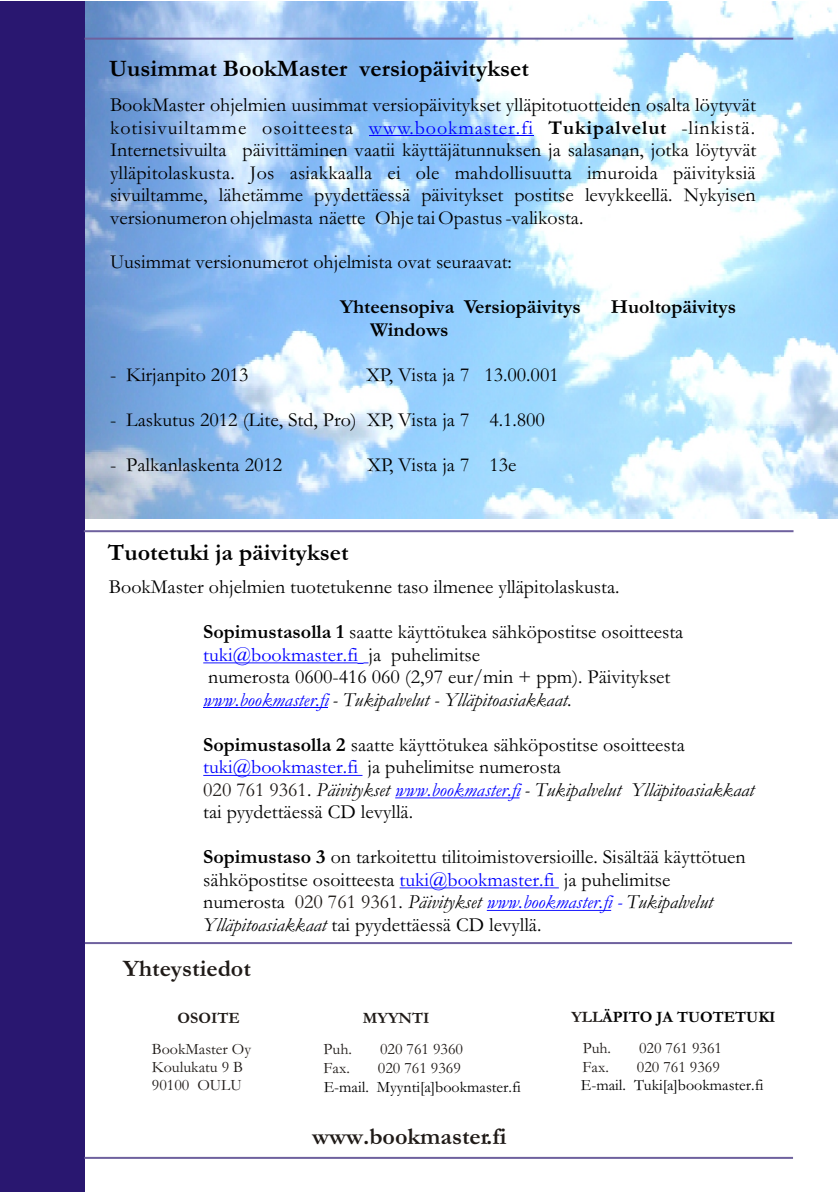
<style>
.page{position:relative;width:840px;height:1192px;background:#fff}
.page>*{position:absolute;margin:0;border:0;box-sizing:border-box;transform-origin:0 0}
.t1{font:700 24px "Garamond";color:#000}
.t2{font:700 24px "Garamond";color:#1f1a17}
.t3{font:20px/22.4px "Garamond";color:#000}
.t4{font:italic 20px/22.6px "Garamond";color:#000}
.t5{font:700 20px "Garamond";color:#000}
.t6{font:20px "Garamond";color:#00f}
.t7{font:20px "Garamond";letter-spacing:.045em;color:#00f}
.t8{font:16px/18px "Garamond";color:#1f1a17}
.t9{font:16px "Garamond";color:#000}
.t10{font:700 16px/31px "Garamond";color:#000}
.t11{font:700 16px "Garamond";color:#1f1a17}
.s1{font-weight:700}
.s2{color:#00f}
.s3{font-style:normal;color:#1f1a17}
.s4{font-style:normal}
.s5{color:#1f1a17}
.s6{font-weight:400;color:#1f1a17}
</style>
<div class="page">
<img style="left:85px;top:1px;width:752px;height:517px">
<div style="left:0;top:1px;width:85px;height:1191px;background:#291770"></div>
<hr style="left:84px;top:1157px;width:709px;height:2px;background:#6e619e">
<hr style="left:85px;top:942px;width:707px;height:2px;background:#6e619e">
<hr style="left:85px;top:38px;width:708px;height:2px;background:#6e619e">
<hr style="left:84px;top:530px;width:710px;height:2px;background:#6e619e">
<hr style="left:203px;top:662px;width:155px;height:1px;background:#00f">
<hr style="left:203px;top:775px;width:160px;height:1px;background:#00f">
<hr style="left:400px;top:887px;width:159px;height:1px;background:#00f">
<svg style="left:358px;top:662px;width:11px;height:2px"></svg>
<hr style="left:203px;top:707px;width:125px;height:1px;background:#00f">
<hr style="left:395px;top:797px;width:125px;height:1px;background:#00f">
<hr style="left:487px;top:910px;width:124px;height:1px;background:#00f">
<hr style="left:369px;top:135px;width:164px;height:1px;background:#00f">
<p class="t1" style="left:109px;top:61px;width:421px">Uusimmat BookMaster versiopäivitykset</p>
<p class="t3" style="left:110px;top:96px;width:647px">BookMaster ohjelmien uusimmat versiopäivitykset ylläpitotuotteiden osalta löytyvät kotisivuiltamme osoitteesta</p>
<p class="t3" style="left:110px;top:119px;width:648px;text-align:justify;text-indent:438px"><span class="s1">Tukipalvelut</span> -linkistä.<br>Internetsivuilta päivittäminen vaatii käyttäjätunnuksen ja salasanan, jotka löytyvät ylläpitolaskusta. Jos asiakkaalla ei ole mahdollisuutta imuroida päivityksiä sivuiltamme, lähetämme pyydettäessä päivitykset postitse levykkeellä. Nykyisen versionumeron ohjelmasta näette Ohje tai Opastus -valikosta.</p>
<p class="t3" style="left:110px;top:253px;width:403px">Uusimmat versionumerot ohjelmista ovat seuraavat:</p>
<p class="t5" style="left:340px;top:300px;width:242px">Yhteensopiva Versiopäivitys</p>
<p class="t5" style="left:611px;top:300px;width:127px">Huoltopäivitys</p>
<p class="t5" style="left:370px;top:323px;width:80px">Windows</p>
<p class="t3" style="left:110px;top:366px;width:140px">- Kirjanpito 2013</p>
<p class="t3" style="left:366px;top:366px;width:194px">XP, Vista ja 7 13.00.001</p>
<p class="t3" style="left:110px;top:411px;width:436px">- Laskutus 2012 (Lite, Std, Pro) XP, Vista ja 7 4.1.800</p>
<p class="t3" style="left:110px;top:456px;width:174px">- Palkanlaskenta 2012</p>
<p class="t3" style="left:367px;top:456px;width:151px">XP, Vista ja 7 13e</p>
<p class="t7" style="left:369px;top:121px;width:166px">www.bookmaster.fi</p>
<p class="t1" style="left:108px;top:544px;width:242px">Tuotetuki ja päivitykset</p>
<p class="t3" style="left:109px;top:578px;width:512px">BookMaster ohjelmien tuotetukenne taso ilmenee ylläpitolaskusta.</p>
<p class="t3" style="left:203px;top:623px;width:482px"><span class="s1">Sopimustasolla 1</span> saatte käyttötukea sähköpostitse osoitteesta</p>
<p class="t3" style="left:369px;top:646px;width:113px">ja puhelimitse</p>
<p class="t3" style="left:208px;top:668px;width:464px">numerosta 0600-416 060 (2,97 eur/min + ppm). Päivitykset</p>
<p class="t4" style="left:203px;top:690px;width:370px"><span class="s2">www.bookmaster.fi</span> - Tukipalvelut - Ylläpitoasiakkaat.</p>
<p class="t3" style="left:203px;top:736px;width:483px"><span class="s1">Sopimustasolla 2</span> saatte käyttötukea sähköpostitse osoitteesta</p>
<p class="t3" style="left:368px;top:758px;width:195px">ja puhelimitse numerosta</p>
<p class="t4" style="left:203px;top:780px;width:552px"><span class="s3">020 761 9361</span><span class="s4">.</span> Päivitykset <span class="s2">www.bookmaster.fi</span> - Tukipalvelut Ylläpitoasiakkaat</p>
<p class="t3" style="left:203px;top:803px;width:211px">tai pyydettäessä CD levyllä.</p>
<p class="t3" style="left:203px;top:848px;width:544px"><span class="s1">Sopimustaso 3</span> on tarkoitettu tilitoimistoversioille. Sisältää käyttötuen sähköpostitse osoitteesta <span class="s2">tuki@bookmaster.fi</span></p>
<p class="t6" style="left:203px;top:648px;width:156px">tuki@bookmaster.fi</p>
<p class="t6" style="left:203px;top:760px;width:156px">tuki@bookmaster.fi</p>
<p class="t3" style="left:564px;top:871px;width:108px">ja puhelimitse</p>
<p class="t4" style="left:203px;top:893px;width:511px;text-indent:92px"><span class="s3">020 761 9361</span><span class="s4">.</span> Päivitykset <span class="s2">www.bookmaster.fi -</span> Tukipalvelut<br>Ylläpitoasiakkaat <span class="s4">tai pyydettäessä CD levyllä.</span></p>
<p class="t3" style="left:203px;top:893px;width:83px">numerosta</p>
<p class="t2" style="left:123px;top:960px;width:129px">Yhteystiedot</p>
<p class="t11" style="left:178px;top:1013px;width:64px">OSOITE</p>
<p class="t8" style="left:152px;top:1042px;width:101px">BookMaster Oy<br>Koulukatu 9 B<br>90100 OULU</p>
<p class="t11" style="left:363px;top:1013px;width:68px">MYYNTI</p>
<p class="t8" style="left:324px;top:1042px;width:30px">Puh.</p>
<p class="t8" style="left:380px;top:1042px;width:85px">020 761 9360</p>
<p class="t8" style="left:324px;top:1061px;width:28px">Fax.</p>
<p class="t8" style="left:378px;top:1061px;width:85px">020 761 9369</p>
<p class="t9" style="left:324px;top:1081px;width:199px">E-mail. Myynti[a]bookmaster.fi</p>
<p class="t2" style="left:312px;top:1128px;width:196px">www.bookmaster.fi</p>
<p class="t10" style="left:583px;top:1003px;width:194px;text-indent:-11px"><span class="s5">YLL</span>ÄPITO JA TUOTETUKI<br><span class="s6">Puh.</span></p>
<p class="t8" style="left:639px;top:1040px;width:84px">020 761 9361</p>
<p class="t8" style="left:583px;top:1060px;width:28px">Fax.</p>
<p class="t8" style="left:637px;top:1060px;width:84px">020 761 9369</p>
<p class="t9" style="left:581px;top:1080px;width:184px">E-mail. Tuki[a]bookmaster.fi</p>
</div>
